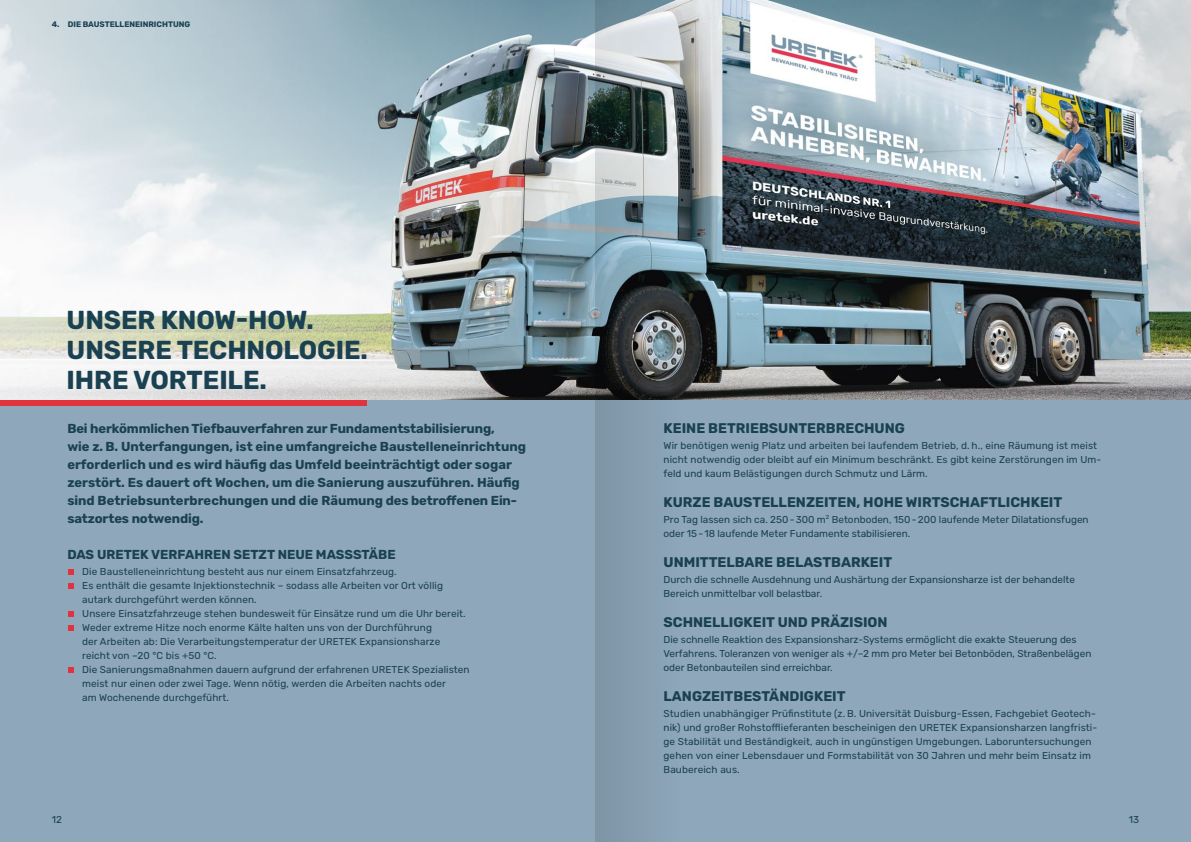
<style>
.page{position:relative;width:1191px;height:842px;background:#fff}
.page>*{position:absolute;margin:0;border:0;box-sizing:border-box;transform-origin:0 0}
.t1{font:700 26px/30px "Rubik";letter-spacing:-.005em;color:#1a4152}
.t2{font:700 14px "Rubik";color:#1a4152}
.t3{font:700 13px/18px "Rubik";color:#1a4152}
.t4{font:10px/14px "Rubik";letter-spacing:.01em;color:#1a4152}
.t5{font:700 8px "Rubik";letter-spacing:-.005em;color:#1a4152}
</style>
<div class="page">
<img style="left:0;top:0;width:1191px;height:400px">
<div style="left:0;top:400px;width:1191px;height:442px;background:#8ea7ba"></div>
<div style="left:0;top:400px;width:367px;height:6px;background:#e1323f"></div>
<svg style="left:68px;top:569px;width:6px;height:6px"></svg>
<svg style="left:68px;top:583px;width:6px;height:6px"></svg>
<svg style="left:68px;top:611px;width:6px;height:6px"></svg>
<svg style="left:68px;top:625px;width:6px;height:6px"></svg>
<svg style="left:68px;top:667px;width:6px;height:6px"></svg>
<svg style="left:595px;top:0;width:85px;height:842px;fill:#849cad"></svg>
<p class="t5" style="left:52px;top:20px;width:140px">4. DIE BAUSTELLENEINRICHTUNG</p>
<h1 class="t1" style="left:67px;top:305px;width:303px">UNSER KNOW-HOW.<br>UNSERE TECHNOLOGIE.<br>IHRE VORTEILE.</h1>
<p class="t3" style="left:67px;top:419px;width:460px">Bei herkömmlichen Tiefbauverfahren zur Fundamentstabilisierung,<br>wie z. B. Unterfangungen, ist eine umfangreiche Baustelleneinrichtung erforderlich und es wird häufig das Umfeld beeinträchtigt oder sogar zerstört. Es dauert oft Wochen, um die Sanierung auszuführen. Häufig sind Betriebsunterbrechungen und die Räumung des betroffenen Ein&shy;satzortes notwendig.</p>
<h3 class="t3" style="left:67px;top:545px;width:330px">DAS URETEK VERFAHREN SETZT NEUE MASSSTÄBE</h3>
<p class="t4" style="left:82px;top:565px;width:389px">Die Baustelleneinrichtung besteht aus nur einem Einsatzfahrzeug.<br>Es enthält die gesamte Injektionstechnik – sodass alle Arbeiten vor Ort völlig autark durchgeführt werden können.<br>Unsere Einsatzfahrzeuge stehen bundesweit für Einsätze rund um die Uhr bereit.<br>Weder extreme Hitze noch enorme Kälte halten uns von der Durchführung<br>der Arbeiten ab: Die Verarbeitungstemperatur der URETEK Expansionsharze reicht von –20 °C bis +50 °C.<br>Die Sanierungsmaßnahmen dauern aufgrund der erfahrenen URETEK Spezialisten meist nur einen oder zwei Tage. Wenn nötig, werden die Arbeiten nachts oder<br>am Wochenende durchgeführt.</p>
<h2 class="t2" style="left:663px;top:420px;width:243px">KEINE BETRIEBSUNTERBRECHUNG</h2>
<p class="t4" style="left:663px;top:438px;width:439px">Wir benötigen wenig Platz und arbeiten bei laufendem Betrieb, d. h., eine Räumung ist meist nicht notwendig oder bleibt auf ein Minimum beschränkt. Es gibt keine Zerstörungen im Um&shy;feld und kaum Belästigungen durch Schmutz und Lärm.</p>
<h2 class="t2" style="left:663px;top:494px;width:400px">KURZE BAUSTELLENZEITEN, HOHE WIRTSCHAFTLICHKEIT</h2>
<p class="t4" style="left:663px;top:512px;width:426px">Pro Tag lassen sich ca. 250-300 m<sup>2</sup> Betonboden, 150-200 laufende Meter Dilatationsfugen oder 15- 18 laufende Meter Fundamente stabilisieren.</p>
<h2 class="t2" style="left:663px;top:554px;width:230px">UNMITTELBARE BELASTBARKEIT</h2>
<p class="t4" style="left:663px;top:572px;width:413px">Durch die schnelle Ausdehnung und Aushärtung der Expansionsharze ist der behandelte<br>Bereich unmittelbar voll belastbar.</p>
<h2 class="t2" style="left:663px;top:614px;width:225px">SCHNELLIGKEIT UND PRÄZISION</h2>
<p class="t4" style="left:663px;top:632px;width:429px">Die schnelle Reaktion des Expansionsharz-Systems ermöglicht die exakte Steuerung des<br>Verfahrens. Toleranzen von weniger als +/–2 mm pro Meter bei Betonböden, Straßenbelägen oder Betonbauteilen sind erreichbar.</p>
<h2 class="t2" style="left:663px;top:688px;width:184px">LANGZEITBESTÄNDIGKEIT</h2>
<p class="t4" style="left:663px;top:706px;width:435px">Studien unabhängiger Prüfinstitute (z. B. Universität Duisburg-Essen, Fachgebiet Geotech&shy;nik) und großer Rohstofflieferanten bescheinigen den URETEK Expansionsharzen langfristi&shy;ge Stabilität und Beständigkeit, auch in ungünstigen Umgebungen. Laboruntersuchungen gehen von einer Lebensdauer und Formstabilität von 30 Jahren und mehr beim Einsatz im Baubereich aus.</p>
<p class="t4" style="left:52px;top:813px;width:12px">12</p>
<p class="t4" style="left:1129px;top:813px;width:12px">13</p>
</div>
